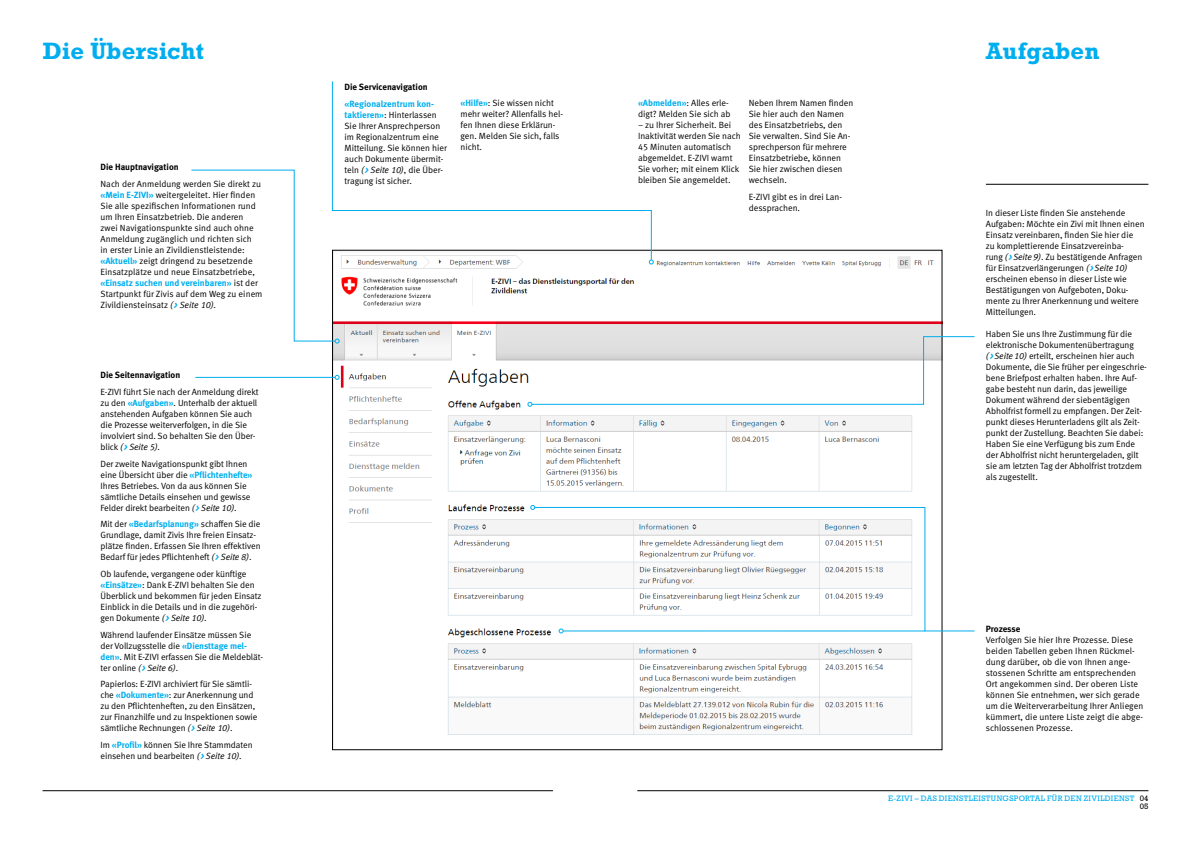
<style>
.page{position:relative;width:1191px;height:842px;background:#fff}
.page>*{position:absolute;margin:0;border:0;box-sizing:border-box;transform-origin:0 0}
.t1{font:700 24px "Rockwell Std";letter-spacing:.005em;color:#00aeef}
.t2{font:9px/11px "Meta Normal LF";color:#000}
.t3{font:9px "Meta Bold LF";color:#000}
.t4{font:9px "Meta Bold LF";color:#00aeef}
.t5{font:8px "Rockwell Std";letter-spacing:.04em;color:#00aeef}
.t6{font:8px/8px "Rockwell Std";color:#000}
.s1{font-family:"Meta Bold LF";color:#00aeef}
.s2{font-family:"Meta Normal LF";color:#000}
.s3{font-style:italic}
.s4{font-family:"Meta Bold LF";font-style:italic;color:#00aeef}
</style>
<div class="page">
<hr style="left:637px;top:790px;width:511px;height:1px;background:#000">
<img style="left:334px;top:256px;width:606px;height:479px">
<hr style="left:195px;top:377px;width:140px;height:1px;background:#00aeef">
<svg style="left:335px;top:375px;width:5px;height:5px"></svg>
<svg style="left:191px;top:169px;width:149px;height:175px"></svg>
<svg style="left:534px;top:506px;width:441px;height:126px"></svg>
<svg style="left:530px;top:505px;width:5px;height:5px"></svg>
<svg style="left:527px;top:336px;width:448px;height:71px"></svg>
<hr style="left:563px;top:630px;width:362px;height:1px;background:#00aeef">
<svg style="left:558px;top:628px;width:5px;height:5px"></svg>
<svg style="left:331px;top:81px;width:321px;height:180px"></svg>
<svg style="left:649px;top:259px;width:5px;height:5px"></svg>
<hr style="left:986px;top:184px;width:162px;height:1px;background:#000">
<hr style="left:43px;top:790px;width:510px;height:1px;background:#000">
<h1 class="t1" style="left:43px;top:37px;width:163px">Die Übersicht</h1>
<h1 class="t1" style="left:986px;top:37px;width:115px">Aufgaben</h1>
<p class="t3" style="left:100px;top:162px;width:80px">Die Hauptnavigation</p>
<p class="t2" style="left:100px;top:178px;width:162px">Nach der Anmeldung werden Sie direkt zu <span class="s1">«Mein E-ZIVI»</span> weitergeleitet. Hier finden Sie alle spezifischen Informationen rund um Ihren Einsatzbetrieb. Die anderen zwei Navigationspunkte sind auch ohne Anmeldung zugänglich und richten sich in erster Linie an Zivildienstleistende: <span class="s1">«Aktuell»</span> zeigt dringend zu besetzende Einsatzplätze und neue Einsatzbetriebe,</p>
<p class="t4" style="left:100px;top:277px;width:159px">«Einsatz suchen und vereinbaren» <span class="s2">ist der</span></p>
<p class="t2" style="left:100px;top:288px;width:163px">Startpunkt für Zivis auf dem Weg zu einem<br>Zivildiensteinsatz <span class="s3">(</span><span class="s4">&gt;</span> <span class="s3">Seite 10).</span></p>
<p class="t3" style="left:100px;top:370px;width:81px">Die Seitennavigation</p>
<p class="t2" style="left:100px;top:386px;width:160px">E-ZIVI führt Sie nach der Anmeldung direkt zu den <span class="s1">«Aufgaben»</span>. Unterhalb der aktuell anstehenden Aufgaben können Sie auch die Prozesse weiterverfolgen, in die Sie involviert sind. So behalten Sie den Über&shy;blick <span class="s3">(</span><span class="s4">&gt;</span> <span class="s3">Seite 5).</span></p>
<p class="t2" style="left:100px;top:458px;width:153px">Der zweite Navigationspunkt gibt Ihnen eine Übersicht über die <span class="s1">«Pflichtenhefte» </span>Ihres Betriebes. Von da aus können Sie sämtliche Details einsehen und gewisse Felder direkt bearbeiten <span class="s3">(</span><span class="s4">&gt;</span> <span class="s3">Seite 10).</span></p>
<p class="t2" style="left:100px;top:519px;width:162px">Mit der <span class="s1">«Bedarfsplanung»</span> schaffen Sie die Grundlage, damit Zivis Ihre freien Einsatz&shy;plätze finden. Erfassen Sie Ihren effektiven Bedarf für jedes Pflichtenheft <span class="s3">(</span><span class="s4">&gt;</span> <span class="s3">Seite 8)</span>.</p>
<p class="t2" style="left:100px;top:568px;width:162px">Ob laufende, vergangene oder künftige <span class="s1">«Einsätze»</span>: Dank E-ZIVI behalten Sie den Überblick und bekommen für jeden Einsatz Einblick in die Details und in die zugehöri&shy;gen Dokumente <span class="s3">(</span><span class="s4">&gt;</span> <span class="s3">Seite 10)</span>.</p>
<p class="t2" style="left:100px;top:629px;width:164px">Während laufender Einsätze müssen Sie der Vollzugsstelle die <span class="s1">«Diensttage mel&shy;den»</span>. Mit E-ZIVI erfassen Sie die Meldeblät&shy;ter online <span class="s3">(</span><span class="s4">&gt;</span> <span class="s3">Seite 6)</span>.</p>
<p class="t2" style="left:100px;top:679px;width:158px">Papierlos: E-ZIVI archiviert für Sie sämtli&shy;che <span class="s1">«Dokumente»</span>: zur Anerkennung und zu den Pflichtenheften, zu den Einsätzen, zur Finanzhilfe und zu Inspektionen sowie sämtliche Rechnungen <span class="s3">(</span><span class="s4">&gt;</span> <span class="s3">Seite 10)</span>.</p>
<p class="t2" style="left:100px;top:739px;width:154px">Im <span class="s1">«Profil»</span> können Sie Ihre Stammdaten einsehen und bearbeiten <span class="s3">(</span><span class="s4">&gt;</span> <span class="s3">Seite 10)</span>.</p>
<p class="t3" style="left:344px;top:81px;width:85px">Die Servicenavigation</p>
<p class="t4" style="left:344px;top:98px;width:91px">«Regionalzentrum kon-</p>
<p class="t2" style="left:344px;top:109px;width:104px"><span class="s1">taktieren»</span>: Hinterlassen<br>Sie Ihrer Ansprechperson im Regionalzentrum eine<br>Mitteilung. Sie können hier auch Dokumente übermit&shy;teln <span class="s3">(</span><span class="s4">&gt;</span> <span class="s3">Seite 10)</span>, die Über&shy;tragung ist sicher.</p>
<p class="t2" style="left:460px;top:97px;width:104px"><span class="s1">«Hilfe»</span>: Sie wissen nicht mehr weiter? Allenfalls hel&shy;fen Ihnen diese Erklärun&shy;gen. Melden Sie sich, falls nicht.</p>
<p class="t2" style="left:638px;top:97px;width:94px"><span class="s1">«Abmelden»</span>: Alles erle&shy;digt? Melden Sie sich ab</p>
<p class="t2" style="left:638px;top:119px;width:104px">– zu Ihrer Sicherheit. Bei<br>Inaktivität werden Sie nach<br>45 Minuten automatisch abgemeldet. E-ZIVI warnt<br>Sie vorher; mit einem Klick bleiben Sie angemeldet.</p>
<p class="t2" style="left:749px;top:97px;width:106px">Neben Ihrem Namen finden<br>Sie hier auch den Namen des Einsatzbetriebs, den<br>Sie verwalten. Sind Sie An&shy;sprechperson für mehrere<br>Einsatzbetriebe, können<br>Sie hier zwischen diesen wechseln.</p>
<p class="t2" style="left:749px;top:191px;width:95px">E-ZIVI gibt es in drei Lan&shy;dessprachen.</p>
<p class="t2" style="left:986px;top:207px;width:160px">In dieser Liste finden Sie anstehende Aufgaben: Möchte ein Zivi mit Ihnen einen Einsatz vereinbaren, finden Sie hier die<br>zu komplettierende Einsatzvereinba-<br>rung <span class="s3">(</span><span class="s4">&gt;</span><span class="s3">Seite9)</span>. Zu bestätigende Anfragen für Einsatzverlängerungen <span class="s3">(</span><span class="s4">&gt;</span><span class="s3">Seite10) </span>erscheinen ebenso in dieser Liste wie Bestätigungen von Aufgeboten, Doku&shy;mente zu Ihrer Anerkennung und weitere Mitteilungen.</p>
<p class="t2" style="left:986px;top:328px;width:162px">Haben Sie uns Ihre Zustimmung für die elektronische Dokumentenübertragung <span class="s3">(</span><span class="s4">&gt;</span><span class="s3">Seite10)</span> erteilt, erscheinen hier auch Dokumente, die Sie früher per eingeschrie&shy;bene Briefpost erhalten haben. Ihre Auf&shy;gabe besteht nun darin, das jeweilige Dokument während der siebentägigen Abholfrist formell zu empfangen. Der Zeit&shy;punkt dieses Herunterladens gilt als Zeit&shy;punkt der Zustellung. Beachten Sie dabei:<br>Haben Sie eine Verfügung bis zum Ende der Abholfrist nicht heruntergeladen, gilt sie am letzten Tag der Abholfrist trotzdem als zugestellt.</p>
<p class="t3" style="left:986px;top:624px;width:36px">Prozesse</p>
<p class="t2" style="left:986px;top:635px;width:159px">Verfolgen Sie hier Ihre Prozesse. Diese beiden Tabellen geben Ihnen Rückmel&shy;dung darüber, ob die von Ihnen ange&shy;stossenen Schritte am entsprechenden Ort angekommen sind. Der oberen Liste können Sie entnehmen, wer sich gerade um die Weiterverarbeitung Ihrer Anliegen kümmert, die untere Liste zeigt die abge&shy;schlossenen Prozesse.</p>
<p class="t5" style="left:888px;top:794px;width:248px">E-ZIVI – DAS DIENSTLEISTUNGSPORTAL FÜR DEN ZIVILDIENST</p>
<p class="t6" style="left:1139px;top:794px;width:10px">04<br>05</p>
</div>
